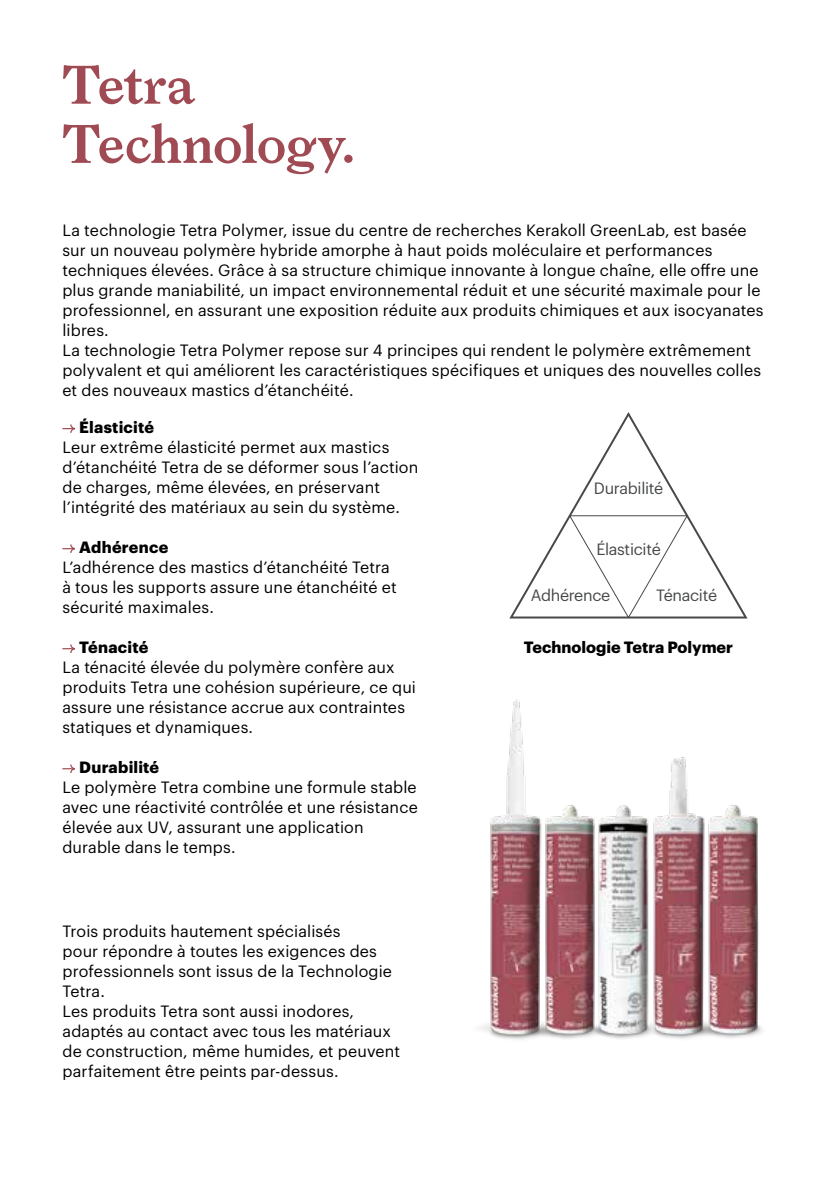
<style>
.page{position:relative;width:840px;height:1191px;background:#fff}
.page>*{position:absolute;margin:0;border:0;box-sizing:border-box;transform-origin:0 0}
.t1{font:600 52px/59.2px "Larish Neue";letter-spacing:-.02em;color:#a04b54}
.t2{font:16px/20px "Graphik";letter-spacing:.01em;color:#000}
.t3{font:700 16px "Graphik";letter-spacing:.01em;color:#000}
.t4{font:16px "Graphik";letter-spacing:-.02em;color:#474949}
</style>
<div class="page">
<svg style="left:62px;top:424px;width:13px;height:9px"></svg>
<svg style="left:62px;top:544px;width:13px;height:9px"></svg>
<svg style="left:62px;top:644px;width:13px;height:9px"></svg>
<svg style="left:62px;top:764px;width:13px;height:9px"></svg>
<svg style="left:509px;top:412px;width:239px;height:207px"></svg>
<svg style="left:567px;top:515px;width:121px;height:104px"></svg>
<img style="left:480px;top:699px;width:283px;height:341px">
<h1 class="t1" style="left:62px;top:51px;width:294px">Tetra<br>Technology.</h1>
<p class="t2" style="left:62px;top:219px;width:702px">La technologie Tetra Polymer, issue du centre de recherches Kerakoll GreenLab, est basée sur un nouveau polymère hybride amorphe à haut poids moléculaire et performances techniques élevées. Grâce à sa structure chimique innovante à longue chaîne, elle offre une plus grande maniabilité, un impact environnemental réduit et une sécurité maximale pour le professionnel, en assurant une exposition réduite aux produits chimiques et aux isocyanates libres.<br>La technologie Tetra Polymer repose sur 4 principes qui rendent le polymère extrêmement polyvalent et qui améliorent les caractéristiques spécifiques et uniques des nouvelles colles et des nouveaux mastics d’étanchéité.</p>
<p class="t3" style="left:79px;top:415px;width:76px">Élasticité</p>
<p class="t2" style="left:62px;top:436px;width:357px">Leur extrême élasticité permet aux mastics d’étanchéité Tetra de se déformer sous l’action de charges, même élevées, en préservant l’intégrité des matériaux au sein du système.</p>
<p class="t3" style="left:79px;top:535px;width:90px">Adhérence</p>
<p class="t2" style="left:62px;top:556px;width:335px">L’adhérence des mastics d’étanchéité Tetra à tous les supports assure une étanchéité et sécurité maximales.</p>
<p class="t3" style="left:79px;top:635px;width:71px">Ténacité</p>
<p class="t2" style="left:62px;top:656px;width:355px">La ténacité élevée du polymère confère aux produits Tetra une cohésion supérieure, ce qui assure une résistance accrue aux contraintes statiques et dynamiques.</p>
<p class="t3" style="left:79px;top:755px;width:81px">Durabilité</p>
<p class="t2" style="left:62px;top:776px;width:357px">Le polymère Tetra combine une formule stable avec une réactivité contrôlée et une résistance élevée aux UV, assurant une application durable dans le temps.</p>
<p class="t2" style="left:62px;top:920px;width:339px">Trois produits hautement spécialisés<br>pour répondre à toutes les exigences des professionnels sont issus de la Technologie Tetra.<br>Les produits Tetra sont aussi inodores, adaptés au contact avec tous les matériaux de construction, même humides, et peuvent parfaitement être peints par-dessus.</p>
<p class="t4" style="left:593px;top:476px;width:71px">Durabilité</p>
<p class="t4" style="left:596px;top:537px;width:66px">Élasticité</p>
<p class="t4" style="left:530px;top:583px;width:81px">Adhérence</p>
<p class="t4" style="left:656px;top:583px;width:62px">Ténacité</p>
<p class="t3" style="left:523px;top:635px;width:210px">Technologie Tetra Polymer</p>
</div>
